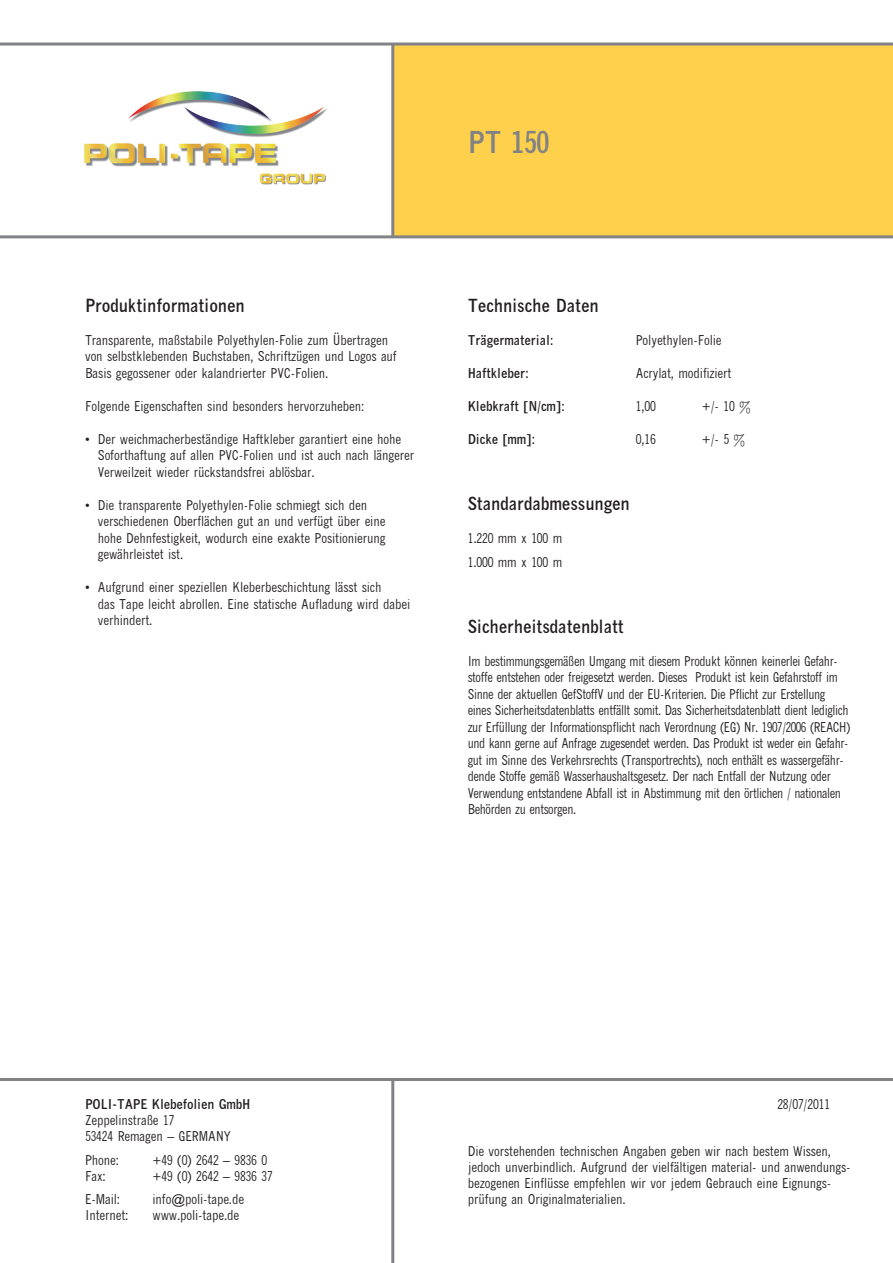
<style>
.page{position:relative;width:893px;height:1263px;background:#fff}
.page>*{position:absolute;margin:0;border:0;box-sizing:border-box;transform-origin:0 0}
.t1{font:700 condensed 30px "M News Gothic";color:#808285}
.t2{font:700 condensed 18px "M News Gothic";color:#231f20}
.t3{font:condensed 13.5px/16.5px "M News Gothic";color:#231f20}
.t4{font:condensed 13.5px/16.5px "M News Gothic";letter-spacing:-.02em;color:#231f20;scale:.95 1}
.t5{font:700 condensed 13.5px "M News Gothic";color:#231f20}
</style>
<div class="page">
<div style="left:393px;top:44px;width:500px;height:193px;background:#fed04c"></div>
<hr style="left:0;top:235px;width:893px;height:3px;background:#808285">
<hr style="left:0;top:43px;width:893px;height:3px;background:#808285">
<hr style="left:391px;top:44px;width:3px;height:193px;background:#808285">
<hr style="left:0;top:1078px;width:893px;height:3px;background:#808285">
<hr style="left:391px;top:1079px;width:3px;height:184px;background:#808285">
<img style="left:84px;top:91px;width:243px;height:94px">
<h1 class="t1" style="left:468px;top:124px;width:83px">PT 150</h1>
<h2 class="t2" style="left:85px;top:295px;width:161px">Produktinformationen</h2>
<p class="t3" style="left:85px;top:332px;width:313px">Transparente, maßstabile Polyethylen-Folie zum Übertragen von selbstklebenden Buchstaben, Schriftzügen und Logos auf<br>Basis gegossener oder kalandrierter PVC-Folien.</p>
<p class="t3" style="left:85px;top:398px;width:281px">Folgende Eigenschaften sind besonders hervorzuheben:</p>
<p class="t3" style="left:98px;top:431px;width:318px;text-indent:-13px">• Der weichmacherbeständige Haftkleber garantiert eine hohe<br>Soforthaftung auf allen PVC-Folien und ist auch nach längerer<br>Verweilzeit wieder rückstandsfrei ablösbar.</p>
<p class="t3" style="left:98px;top:497px;width:289px;text-indent:-13px">• Die transparente Polyethylen-Folie schmiegt sich den verschiedenen Oberflächen gut an und verfügt über eine hohe Dehnfestigkeit, wodurch eine exakte Positionierung gewährleistet ist.</p>
<p class="t3" style="left:98px;top:579px;width:314px;text-indent:-13px">• Aufgrund einer speziellen Kleberbeschichtung lässt sich<br>das Tape leicht abrollen. Eine statische Aufladung wird dabei verhindert.</p>
<h2 class="t2" style="left:468px;top:295px;width:132px">Technische Daten</h2>
<p class="t5" style="left:468px;top:332px;width:87px">Trägermaterial:</p>
<p class="t3" style="left:636px;top:332px;width:87px">Polyethylen-Folie</p>
<p class="t5" style="left:468px;top:365px;width:63px">Haftkleber:</p>
<p class="t3" style="left:636px;top:365px;width:97px">Acrylat, modifiziert</p>
<p class="t5" style="left:468px;top:398px;width:99px">Klebkraft [N/cm]:</p>
<p class="t3" style="left:636px;top:398px;width:21px">1,00</p>
<p class="t3" style="left:702px;top:398px;width:50px">+/- 10 %</p>
<p class="t5" style="left:468px;top:431px;width:69px">Dicke [mm]:</p>
<p class="t3" style="left:636px;top:431px;width:21px">0,16</p>
<p class="t3" style="left:702px;top:431px;width:45px">+/- 5 %</p>
<h2 class="t2" style="left:468px;top:493px;width:164px">Standardabmessungen</h2>
<p class="t3" style="left:468px;top:526px;width:96px;line-height:24px">1.220 mm x 100 m<br>1.000 mm x 100 m</p>
<h2 class="t2" style="left:468px;top:616px;width:158px">Sicherheitsdatenblatt</h2>
<p class="t4" style="left:468px;top:653px;width:404px">Im bestimmungsgemäßen Umgang mit diesem Produkt können keinerlei Gefahr&shy;stoffe entstehen oder freigesetzt werden. Dieses Produkt ist kein Gefahrstoff im Sinne der aktuellen GefStoffV und der EU-Kriterien. Die Pflicht zur Erstellung eines Sicherheitsdatenblatts entfällt somit. Das Sicherheitsdatenblatt dient lediglich zur Erfüllung der Informationspflicht nach Verordnung (EG) Nr. 1907/2006 (REACH) und kann gerne auf Anfrage zugesendet werden. Das Produkt ist weder ein Gefahr&shy;gut im Sinne des Verkehrsrechts (Transportrechts), noch enthält es wassergefähr&shy;dende Stoffe gemäß Wasserhaushaltsgesetz. Der nach Entfall der Nutzung oder Verwendung entstandene Abfall ist in Abstimmung mit den örtlichen / nationalen Behörden zu entsorgen.</p>
<p class="t5" style="left:85px;top:1096px;width:167px">POLI-TAPE Klebefolien GmbH</p>
<p class="t3" style="left:85px;top:1112px;width:147px">Zeppelinstraße 17<br>53424 Remagen – GERMANY</p>
<p class="t3" style="left:85px;top:1151px;width:35px">Phone:</p>
<p class="t3" style="left:153px;top:1151px;width:116px">+49 (0) 2642 – 9836 0</p>
<p class="t3" style="left:85px;top:1168px;width:22px">Fax:</p>
<p class="t3" style="left:153px;top:1168px;width:122px">+49 (0) 2642 – 9836 37</p>
<p class="t3" style="left:85px;top:1191px;width:37px">E-Mail:</p>
<p class="t3" style="left:153px;top:1191px;width:93px">info@poli-tape.de</p>
<p class="t3" style="left:85px;top:1207px;width:45px">Internet:</p>
<p class="t3" style="left:153px;top:1207px;width:88px">www.poli-tape.de</p>
<p class="t3" style="left:777px;top:1095px;width:54px">28/07/2011</p>
<p class="t3" style="left:468px;top:1142px;width:384px">Die vorstehenden technischen Angaben geben wir nach bestem Wissen, jedoch unverbindlich. Aufgrund der vielfältigen material- und anwendungs&shy;bezogenen Einflüsse empfehlen wir vor jedem Gebrauch eine Eignungs&shy;prüfung an Originalmaterialien.</p>
</div>
